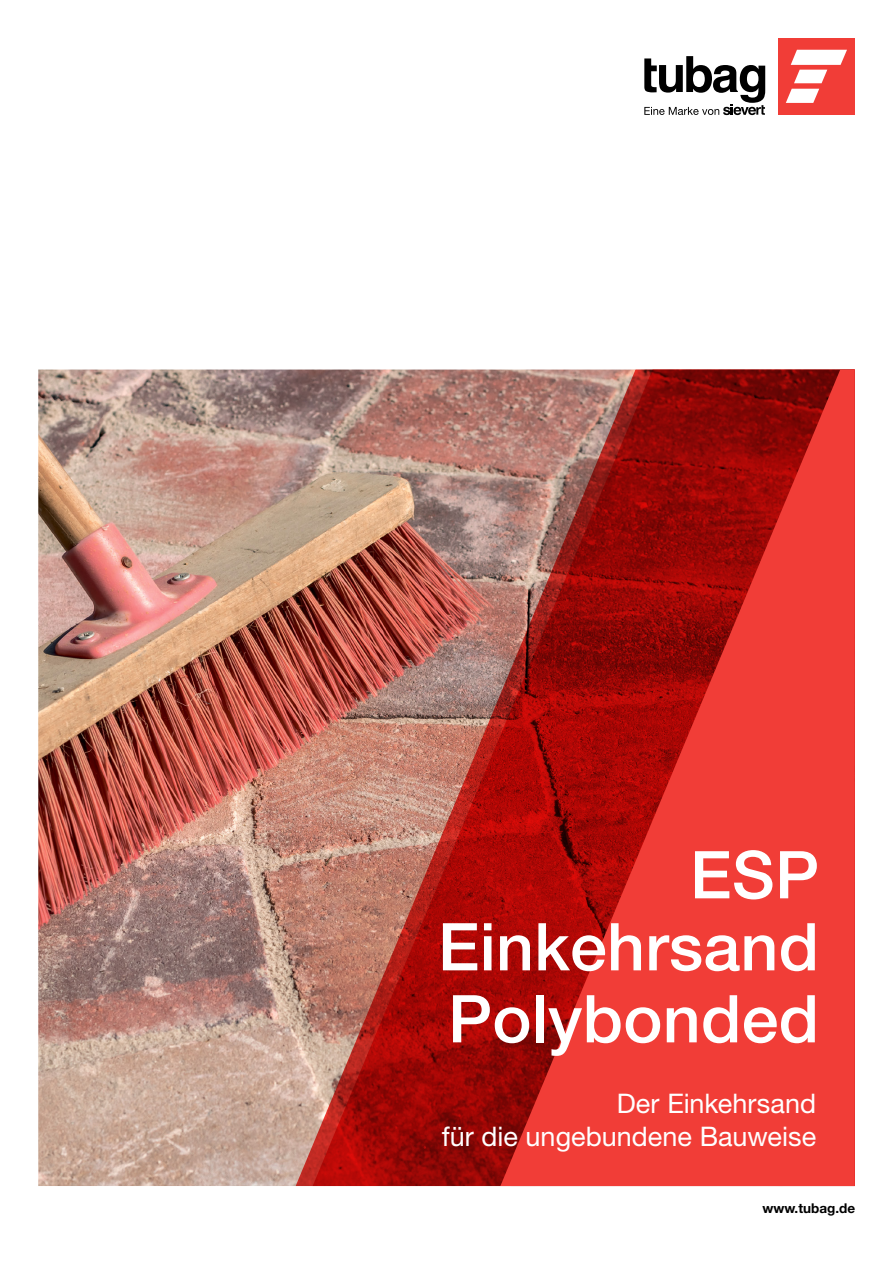
<style>
.page{position:relative;width:893px;height:1263px;background:#fff}
.page>*{position:absolute;margin:0;border:0;box-sizing:border-box;transform-origin:0 0}
.t1{font:500 66px/72px "Helvetica Neue LT Pro";letter-spacing:.005em;color:#fff;text-align:justify}
.t2{font:27px/33px "Helvetica Neue LT Pro";color:#fff;text-align:right}
.t3{font:700 13.5px "Helvetica Neue LT Pro";color:#000}
</style>
<div class="page">
<img style="left:38px;top:369px;width:237px;height:817px">
<img style="left:275px;top:369px;width:225px;height:817px">
<svg style="left:500px;top:369px;width:355px;height:817px;fill:#f13d37"></svg>
<div style="left:778px;top:38px;width:77px;height:77px;background:#f13d37"></div>
<svg style="left:791px;top:50px;width:56px;height:33px"></svg>
<svg style="left:786px;top:89px;width:33px;height:14px"></svg>
<svg style="left:644px;top:56px;width:121px;height:59px"></svg>
<p class="t1" style="left:438px;top:838px;width:383px;text-indent:252px">ESP Einkehrsand Polybonded</p>
<p class="t2" style="left:442px;top:1087px;width:376px">Der Einkehrsand<br>für die ungebundene Bauweise</p>
<p class="t3" style="left:762px;top:1200px;width:94px">www.tubag.de</p>
</div>
